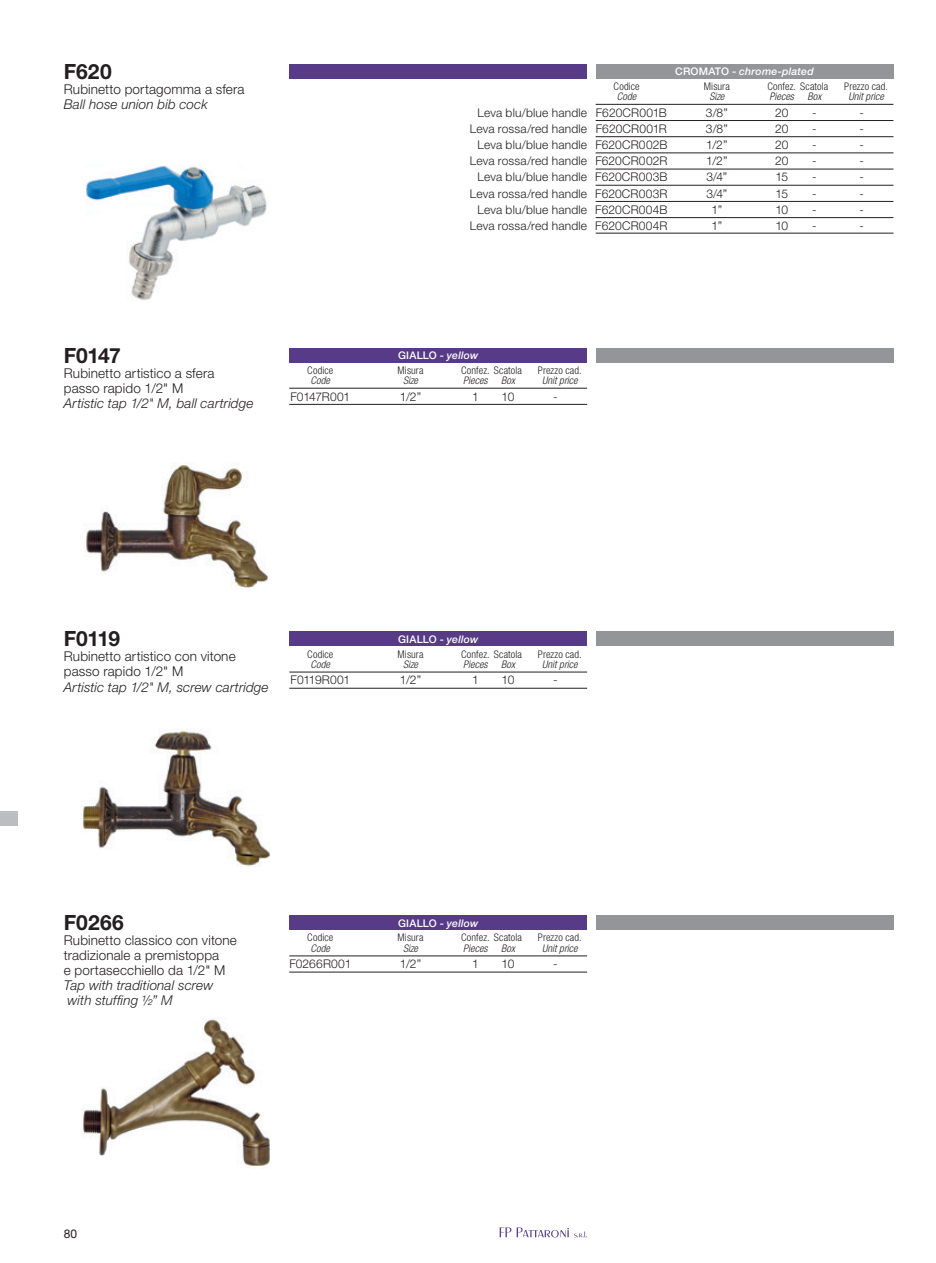
<style>
.page{position:relative;width:936px;height:1263px;background:#fff}
.page>*{position:absolute;margin:0;border:0;box-sizing:border-box;transform-origin:0 0}
.Didascalie{font:700 21px "Helvetica Neue LT Std";color:#231f20}
.t1{font:300 13.5px "Helvetica Neue LT Std";letter-spacing:.01em;color:#231f20}
.t2{font:italic 300 13.5px "Helvetica Neue LT Std";letter-spacing:.01em;color:#231f20}
.t3{font:300 12px "Helvetica Neue LT Std";letter-spacing:.015em;color:#231f20}
.t4{font:300 12px "Helvetica Neue LT Std";letter-spacing:-.015em;color:#231f20}
.t5{font:300 12px "Helvetica Neue LT Std";letter-spacing:-.01em;color:#231f20}
.t6{font:12px "Helvetica Neue LT Std";color:#231f20}
.Didascalie-2{font:300 condensed 10.5px "Helvetica Neue LT Std";letter-spacing:.015em;color:#231f20}
.Didascalie-3{font:italic 300 condensed 10.5px "Helvetica Neue LT Std";letter-spacing:.01em;color:#231f20}
.t7{font:500 10.5px "Helvetica Neue LT Std";letter-spacing:.02em;color:#fff}
.t8{font:italic 500 10.5px "Helvetica Neue LT Std";letter-spacing:.02em;color:#fff}
.s1{font-style:normal}
.s2{font-style:italic}
</style>
<div class="page">
<hr style="left:289px;top:388px;width:298px;height:1px;background:#231f20">
<hr style="left:289px;top:672px;width:298px;height:1px;background:#231f20">
<hr style="left:289px;top:956px;width:298px;height:1px;background:#231f20">
<hr style="left:289px;top:404px;width:298px;height:1px;background:#231f20">
<hr style="left:289px;top:688px;width:298px;height:1px;background:#231f20">
<hr style="left:289px;top:972px;width:298px;height:1px;background:#231f20">
<hr style="left:595px;top:104px;width:298px;height:1px;background:#231f20">
<hr style="left:595px;top:120px;width:298px;height:1px;background:#231f20">
<hr style="left:595px;top:136px;width:298px;height:1px;background:#231f20">
<hr style="left:595px;top:153px;width:298px;height:1px;background:#231f20">
<hr style="left:595px;top:169px;width:298px;height:1px;background:#231f20">
<hr style="left:595px;top:185px;width:298px;height:1px;background:#231f20">
<hr style="left:595px;top:201px;width:298px;height:1px;background:#231f20">
<hr style="left:595px;top:217px;width:298px;height:1px;background:#231f20">
<hr style="left:595px;top:233px;width:298px;height:1px;background:#231f20">
<div style="left:289px;top:64px;width:298px;height:15px;background:#573b86"></div>
<div style="left:289px;top:348px;width:298px;height:14px;background:#573b86"></div>
<div style="left:289px;top:631px;width:298px;height:15px;background:#573b86"></div>
<div style="left:289px;top:915px;width:298px;height:15px;background:#573b86"></div>
<div style="left:595px;top:64px;width:298px;height:15px;background:#939598"></div>
<div style="left:595px;top:348px;width:298px;height:14px;background:#939598"></div>
<div style="left:595px;top:631px;width:298px;height:15px;background:#939598"></div>
<div style="left:595px;top:915px;width:298px;height:15px;background:#939598"></div>
<div style="left:0;top:811px;width:17px;height:14px;background:#bcbdc0"></div>
<img style="left:85px;top:165px;width:182px;height:135px">
<img style="left:81px;top:729px;width:189px;height:138px">
<img style="left:86px;top:464px;width:182px;height:124px">
<img style="left:83px;top:1019px;width:188px;height:147px">
<svg style="left:499px;top:1227px;width:88px;height:10px"></svg>
<p class="Didascalie" style="left:64px;top:58px;width:49px">F620</p>
<p class="t8" style="left:675px;top:65px;width:140px"><span class="s1">CROMATO -</span> chrome-plated</p>
<p class="t1" style="left:64px;top:81px;width:182px">Rubinetto portagomma a sfera</p>
<p class="t2" style="left:64px;top:96px;width:145px">Ball hose union bib cock</p>
<p class="Didascalie-2" style="left:613px;top:80px;width:28px">Codice</p>
<p class="Didascalie-3" style="left:617px;top:91px;width:21px">Code</p>
<p class="Didascalie-2" style="left:767px;top:80px;width:62px">Confez. Scatola</p>
<p class="Didascalie-3" style="left:769px;top:91px;width:26px">Pieces</p>
<p class="Didascalie-2" style="left:703px;top:80px;width:27px">Misura</p>
<p class="Didascalie-3" style="left:709px;top:91px;width:17px">Size</p>
<p class="Didascalie-3" style="left:807px;top:91px;width:15px">Box</p>
<p class="t3" style="left:477px;top:105px;width:111px">Leva blu/blue handle</p>
<p class="t3" style="left:470px;top:121px;width:119px">Leva rossa/red handle</p>
<p class="t3" style="left:477px;top:137px;width:111px">Leva blu/blue handle</p>
<p class="t3" style="left:470px;top:154px;width:119px">Leva rossa/red handle</p>
<p class="t3" style="left:477px;top:170px;width:111px">Leva blu/blue handle</p>
<p class="t3" style="left:470px;top:186px;width:119px">Leva rossa/red handle</p>
<p class="t3" style="left:477px;top:202px;width:111px">Leva blu/blue handle</p>
<p class="t3" style="left:470px;top:218px;width:119px">Leva rossa/red handle</p>
<p class="t3" style="left:595px;top:105px;width:73px">F620CR001B</p>
<p class="t3" style="left:595px;top:121px;width:73px">F620CR001R</p>
<p class="t3" style="left:595px;top:137px;width:73px">F620CR002B</p>
<p class="t3" style="left:595px;top:154px;width:73px">F620CR002R</p>
<p class="t3" style="left:595px;top:170px;width:74px">F620CR003B</p>
<p class="t3" style="left:595px;top:186px;width:74px">F620CR003R</p>
<p class="t3" style="left:595px;top:202px;width:74px">F620CR004B</p>
<p class="t3" style="left:595px;top:218px;width:74px">F620CR004R</p>
<p class="t3" style="left:706px;top:105px;width:23px">3/8”</p>
<p class="t3" style="left:706px;top:121px;width:23px">3/8”</p>
<p class="t3" style="left:706px;top:137px;width:23px">1/2”</p>
<p class="t3" style="left:706px;top:154px;width:23px">1/2”</p>
<p class="t3" style="left:706px;top:170px;width:22px">3/4”</p>
<p class="t3" style="left:706px;top:186px;width:22px">3/4”</p>
<p class="t3" style="left:711px;top:202px;width:12px">1”</p>
<p class="t3" style="left:711px;top:218px;width:12px">1”</p>
<p class="t3" style="left:775px;top:105px;width:15px">20</p>
<p class="t3" style="left:775px;top:121px;width:15px">20</p>
<p class="t3" style="left:775px;top:137px;width:15px">20</p>
<p class="t3" style="left:775px;top:154px;width:15px">20</p>
<p class="t3" style="left:775px;top:170px;width:14px">15</p>
<p class="t3" style="left:775px;top:186px;width:14px">15</p>
<p class="t3" style="left:775px;top:202px;width:14px">10</p>
<p class="t3" style="left:775px;top:218px;width:14px">10</p>
<p class="t3" style="left:812px;top:105px;width:6px">-</p>
<p class="t3" style="left:812px;top:121px;width:6px">-</p>
<p class="t3" style="left:812px;top:137px;width:6px">-</p>
<p class="t3" style="left:812px;top:154px;width:6px">-</p>
<p class="t3" style="left:812px;top:170px;width:6px">-</p>
<p class="t3" style="left:812px;top:186px;width:6px">-</p>
<p class="t3" style="left:812px;top:202px;width:6px">-</p>
<p class="t3" style="left:812px;top:218px;width:6px">-</p>
<p class="Didascalie-2" style="left:844px;top:80px;width:45px">Prezzo cad.</p>
<p class="Didascalie-3" style="left:848px;top:91px;width:37px">Unit price</p>
<p class="t3" style="left:859px;top:105px;width:6px">-</p>
<p class="t3" style="left:859px;top:121px;width:6px">-</p>
<p class="t3" style="left:859px;top:137px;width:6px">-</p>
<p class="t3" style="left:859px;top:154px;width:6px">-</p>
<p class="t3" style="left:859px;top:170px;width:6px">-</p>
<p class="t3" style="left:859px;top:186px;width:6px">-</p>
<p class="t3" style="left:859px;top:202px;width:6px">-</p>
<p class="t3" style="left:859px;top:218px;width:6px">-</p>
<p class="Didascalie" style="left:64px;top:342px;width:59px">F0147</p>
<p class="t1" style="left:64px;top:365px;width:152px">Rubinetto artistico a sfera</p>
<p class="t1" style="left:64px;top:380px;width:121px">passo rapido 1/2" M</p>
<p class="t2" style="left:64px;top:395px;width:191px">Artistic tap 1/2" M, ball cartridge</p>
<p class="Didascalie-2" style="left:307px;top:364px;width:28px">Codice</p>
<p class="Didascalie-3" style="left:310px;top:374px;width:21px">Code</p>
<p class="t4" style="left:290px;top:389px;width:61px">F0147R001</p>
<p class="t7" style="left:398px;top:349px;width:82px">GIALLO - <span class="s2">yellow</span></p>
<p class="Didascalie-2" style="left:397px;top:364px;width:27px">Misura</p>
<p class="Didascalie-3" style="left:403px;top:374px;width:17px">Size</p>
<p class="Didascalie-2" style="left:461px;top:364px;width:62px">Confez. Scatola</p>
<p class="Didascalie-3" style="left:463px;top:374px;width:26px">Pieces</p>
<p class="Didascalie-3" style="left:501px;top:374px;width:15px">Box</p>
<p class="Didascalie-2" style="left:538px;top:364px;width:45px">Prezzo cad.</p>
<p class="Didascalie-3" style="left:542px;top:374px;width:37px">Unit price</p>
<p class="t3" style="left:400px;top:389px;width:23px">1/2”</p>
<p class="t3" style="left:472px;top:389px;width:8px">1</p>
<p class="t3" style="left:501px;top:389px;width:14px">10</p>
<p class="t3" style="left:553px;top:389px;width:6px">-</p>
<p class="Didascalie" style="left:64px;top:626px;width:58px">F0119</p>
<p class="t1" style="left:64px;top:648px;width:173px">Rubinetto artistico con vitone</p>
<p class="t1" style="left:64px;top:663px;width:121px">passo rapido 1/2" M</p>
<p class="t2" style="left:64px;top:679px;width:206px">Artistic tap 1/2" M, screw cartridge</p>
<p class="Didascalie-2" style="left:307px;top:648px;width:28px">Codice</p>
<p class="Didascalie-3" style="left:310px;top:658px;width:21px">Code</p>
<p class="t5" style="left:290px;top:673px;width:61px">F0119R001</p>
<p class="t7" style="left:398px;top:633px;width:82px">GIALLO - <span class="s2">yellow</span></p>
<p class="Didascalie-2" style="left:397px;top:648px;width:27px">Misura</p>
<p class="Didascalie-3" style="left:403px;top:658px;width:17px">Size</p>
<p class="Didascalie-2" style="left:461px;top:648px;width:62px">Confez. Scatola</p>
<p class="Didascalie-3" style="left:463px;top:658px;width:26px">Pieces</p>
<p class="Didascalie-3" style="left:501px;top:658px;width:15px">Box</p>
<p class="Didascalie-2" style="left:538px;top:648px;width:45px">Prezzo cad.</p>
<p class="Didascalie-3" style="left:542px;top:658px;width:37px">Unit price</p>
<p class="t3" style="left:400px;top:673px;width:23px">1/2”</p>
<p class="t3" style="left:472px;top:673px;width:8px">1</p>
<p class="t3" style="left:501px;top:673px;width:14px">10</p>
<p class="t3" style="left:553px;top:673px;width:6px">-</p>
<p class="Didascalie" style="left:64px;top:910px;width:62px">F0266</p>
<p class="t1" style="left:64px;top:932px;width:174px">Rubinetto classico con vitone</p>
<p class="t1" style="left:64px;top:947px;width:157px">tradizionale a premistoppa</p>
<p class="t1" style="left:64px;top:962px;width:163px">e portasecchiello da 1/2" M</p>
<p class="t2" style="left:64px;top:977px;width:151px">Tap with traditional screw</p>
<p class="t2" style="left:68px;top:992px;width:107px">with stuffing ½” M</p>
<p class="Didascalie-2" style="left:307px;top:932px;width:28px">Codice</p>
<p class="Didascalie-3" style="left:310px;top:942px;width:21px">Code</p>
<p class="t3" style="left:289px;top:957px;width:63px">F0266R001</p>
<p class="t7" style="left:398px;top:916px;width:82px">GIALLO - <span class="s2">yellow</span></p>
<p class="Didascalie-2" style="left:397px;top:932px;width:27px">Misura</p>
<p class="Didascalie-3" style="left:403px;top:942px;width:17px">Size</p>
<p class="Didascalie-2" style="left:461px;top:932px;width:62px">Confez. Scatola</p>
<p class="Didascalie-3" style="left:463px;top:942px;width:26px">Pieces</p>
<p class="Didascalie-3" style="left:501px;top:942px;width:15px">Box</p>
<p class="Didascalie-2" style="left:538px;top:932px;width:45px">Prezzo cad.</p>
<p class="Didascalie-3" style="left:542px;top:942px;width:37px">Unit price</p>
<p class="t3" style="left:400px;top:957px;width:23px">1/2”</p>
<p class="t3" style="left:472px;top:957px;width:8px">1</p>
<p class="t3" style="left:501px;top:957px;width:14px">10</p>
<p class="t3" style="left:553px;top:957px;width:6px">-</p>
<p class="t6" style="left:64px;top:1226px;width:15px">80</p>
</div>
